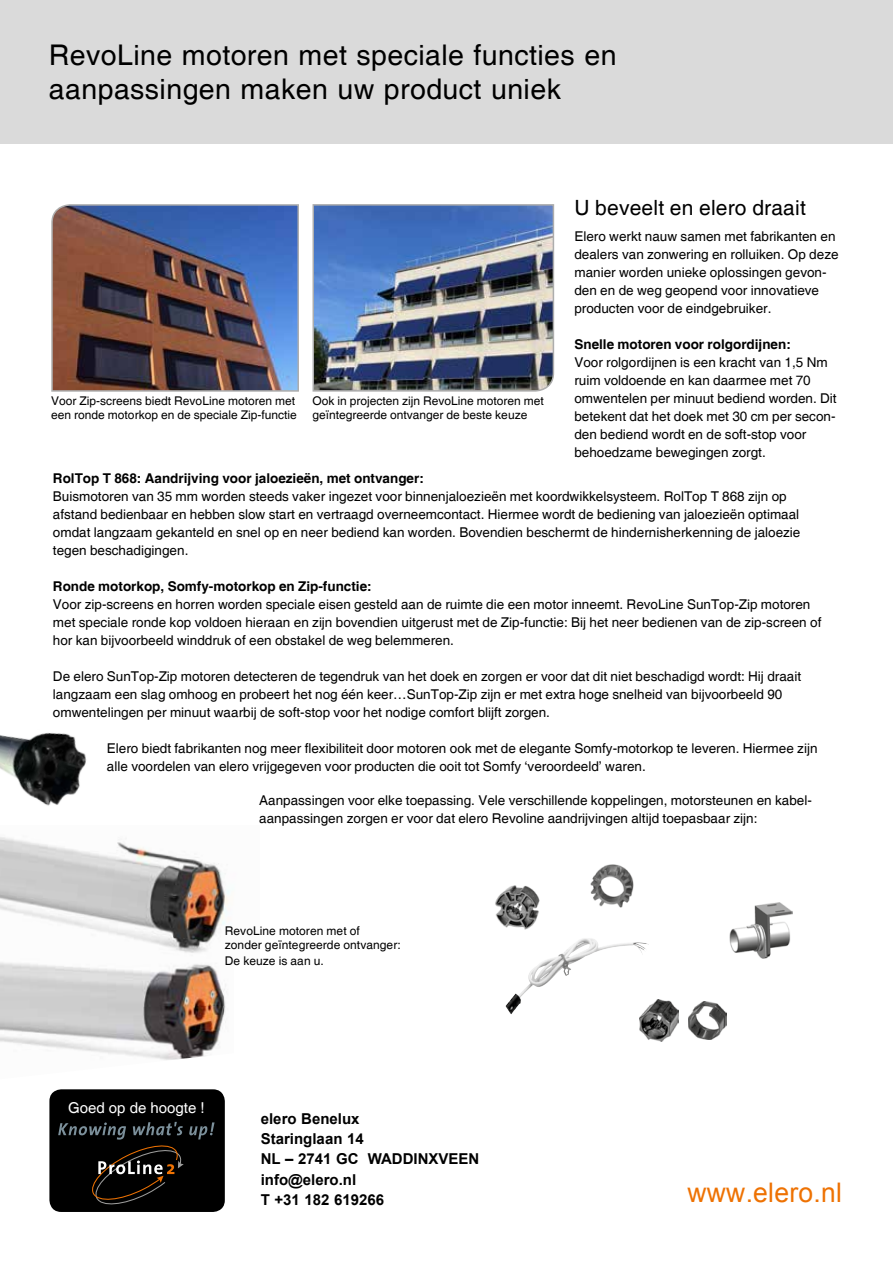
<style>
.page{position:relative;width:893px;height:1263px;background:#fff}
.page>*{position:absolute;margin:0;border:0;box-sizing:border-box;transform-origin:0 0}
.t1{font:28.5px/34.2px "Helvetica";letter-spacing:.015em;color:#000}
.t2{font:27px "Arial";letter-spacing:.01em;color:#ee7203}
.t3{font:21px "Helvetica";letter-spacing:.01em;color:#000}
.t4{font:700 15px/20.2px "Arial";color:#000}
.t5{font:15px "Helvetica";color:#fff}
.t6{font:13.5px/18px "Helvetica";color:#000}
.t7{font:700 13.5px "Helvetica";color:#000}
.t8{font:12px/14.4px "Helvetica";color:#000}
</style>
<div class="page">
<img style="left:0;top:837px;width:230px;height:116px">
<img style="left:0;top:962px;width:226px;height:98px">
<div style="left:49px;top:1089px;width:176px;height:123px;background:#000;border-radius:12px"></div>
<svg style="left:58px;top:1122px;width:157px;height:17px"></svg>
<svg style="left:92px;top:1145px;width:92px;height:60px"></svg>
<img style="left:506px;top:938px;width:143px;height:76px">
<img style="left:639px;top:999px;width:40px;height:43px">
<img style="left:689px;top:1001px;width:37px;height:39px">
<img style="left:729px;top:902px;width:64px;height:57px">
<img style="left:495px;top:885px;width:45px;height:45px">
<img style="left:590px;top:864px;width:44px;height:44px">
<img style="left:51px;top:204px;width:248px;height:188px">
<img style="left:312px;top:204px;width:243px;height:188px">
<img style="left:0;top:733px;width:87px;height:73px">
<div style="left:0;top:0;width:893px;height:144px;background:#dadada"></div>
<h1 class="t1" style="left:49px;top:39px;width:569px">RevoLine motoren met speciale functies en aanpassingen maken uw product uniek</h1>
<p class="t8" style="left:51px;top:394px;width:247px">Voor Zip-screens biedt RevoLine motoren met een ronde motorkop en de speciale Zip-functie</p>
<p class="t8" style="left:312px;top:394px;width:233px">Ook in projecten zijn RevoLine motoren met geïntegreerde ontvanger de beste keuze</p>
<h3 class="t3" style="left:574px;top:196px;width:233px">U beveelt en elero draait</h3>
<p class="t6" style="left:574px;top:228px;width:266px">Elero werkt nauw samen met fabrikanten en dealers van zonwering en rolluiken. Op deze manier worden unieke oplossingen gevon&shy;den en de weg geopend voor innovatieve producten voor de eindgebruiker.</p>
<p class="t7" style="left:574px;top:336px;width:218px">Snelle motoren voor rolgordijnen:</p>
<p class="t6" style="left:574px;top:354px;width:264px">Voor rolgordijnen is een kracht van 1,5 Nm ruim voldoende en kan daarmee met 70 omwentelen per minuut bediend worden. Dit betekent dat het doek met 30 cm per secon&shy;den bediend wordt en de soft-stop voor behoedzame bewegingen zorgt.</p>
<p class="t7" style="left:53px;top:470px;width:372px">RolTop T 868: Aandrijving voor jaloezieën, met ontvanger:</p>
<p class="t6" style="left:53px;top:488px;width:749px">Buismotoren van 35 mm worden steeds vaker ingezet voor binnenjaloezieën met koordwikkelsysteem. RolTop T 868 zijn op afstand bedienbaar en hebben slow start en vertraagd overneemcontact. Hiermee wordt de bediening van jaloezieën optimaal omdat langzaam gekanteld en snel op en neer bediend kan worden. Bovendien beschermt de hindernisherkenning de jaloezie tegen beschadigingen.</p>
<p class="t7" style="left:53px;top:578px;width:320px">Ronde motorkop, Somfy-motorkop en Zip-functie:</p>
<p class="t6" style="left:53px;top:596px;width:770px">Voor zip-screens en horren worden speciale eisen gesteld aan de ruimte die een motor inneemt. RevoLine SunTop-Zip motoren met speciale ronde kop voldoen hieraan en zijn bovendien uitgerust met de Zip-functie: Bij het neer bedienen van de zip-screen of hor kan bijvoorbeeld winddruk of een obstakel de weg belemmeren.</p>
<p class="t6" style="left:53px;top:668px;width:750px">De elero SunTop-Zip motoren detecteren de tegendruk van het doek en zorgen er voor dat dit niet beschadigd wordt: Hij draait langzaam een slag omhoog en probeert het nog één keer…SunTop-Zip zijn er met extra hoge snelheid van bijvoorbeeld 90 omwentelingen per minuut waarbij de soft-stop voor het nodige comfort blijft zorgen.</p>
<p class="t6" style="left:107px;top:740px;width:712px">Elero biedt fabrikanten nog meer flexibiliteit door motoren ook met de elegante Somfy-motorkop te leveren. Hiermee zijn alle voordelen van elero vrijgegeven voor producten die ooit tot Somfy ‘veroordeeld’ waren.</p>
<p class="t6" style="left:259px;top:792px;width:554px">Aanpassingen voor elke toepassing. Vele verschillende koppelingen, motorsteunen en kabel&shy;aanpassingen zorgen er voor dat elero Revoline aandrijvingen altijd toepasbaar zijn:</p>
<p class="t8" style="left:225px;top:924px;width:177px">RevoLine motoren met of<br>zonder geïntegreerde ontvanger:</p>
<p class="t8" style="left:225px;top:954px;width:101px">De keuze is aan u.</p>
<p class="t5" style="left:68px;top:1099px;width:138px">Goed op de hoogte !</p>
<p class="t4" style="left:261px;top:1109px;width:220px">elero Benelux<br>Staringlaan 14<br>NL – 2741 GC WADDINXVEEN info@elero.nl<br>T +31 182 619266</p>
<h2 class="t2" style="left:688px;top:1174px;width:156px">www.elero.nl</h2>
</div>
